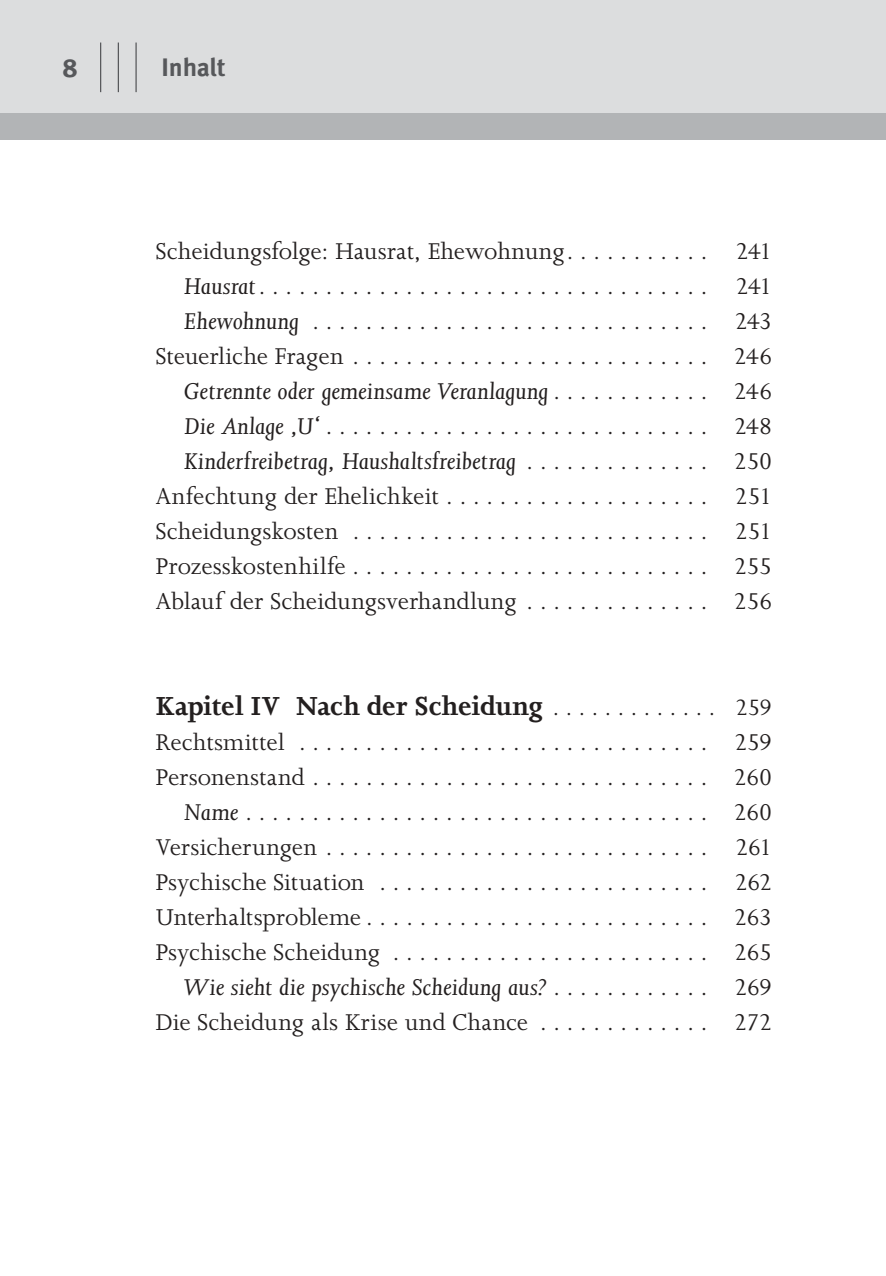
<style>
.page{position:relative;width:886px;height:1276px;background:#fff}
.page>*{position:absolute;margin:0;border:0;box-sizing:border-box;transform-origin:0 0}
.t1{font:700 30px "Joanna MT Std";letter-spacing:-.01em;color:#231f1f}
.t2{font:26.25px/35px "Joanna MT Std";letter-spacing:-.005em;color:#231f1f;text-align:right}
.t3{font:700 26.25px "Meta Pro";color:#57585b}
.t4{font:700 25.25px "Meta Pro";letter-spacing:-.005em;color:#57585b}
.s1{font-style:italic}
.s2{font-weight:400;font-size:25.5px}
</style>
<div class="page">
<div style="left:0;top:0;width:886px;height:120px;background:#dcddde"></div>
<hr style="left:118px;top:43px;width:1px;height:49px;background:#57585b">
<hr style="left:135px;top:43px;width:2px;height:49px;background:#57585b">
<hr style="left:100px;top:43px;width:1px;height:49px;background:#57585b">
<div style="left:0;top:113px;width:886px;height:27px;background:#b2b4b6"></div>
<p class="t3" style="left:62px;top:58px;width:17px">8</p>
<p class="t4" style="left:161px;top:58px;width:66px">Inhalt</p>
<p class="t2" style="left:156px;top:236px;width:618px">Scheidungsfolge: Hausrat, Ehewohnung. . . . . . . . . . . 241<br><span class="s1">Hausrat</span>. . . . . . . . . . . . . . . . . . . . . . . . . . . . . . . . . . 241<br><span class="s1">Ehewohnung</span> . . . . . . . . . . . . . . . . . . . . . . . . . . . . . . 243<br>Steuerliche Fragen . . . . . . . . . . . . . . . . . . . . . . . . . . . 246<br><span class="s1">Getrennte oder gemeinsame Veranlagung</span> . . . . . . . . . . . . 246<br><span class="s1">Die Anlage ‚U‘</span> . . . . . . . . . . . . . . . . . . . . . . . . . . . . . 248<br><span class="s1">Kinderfreibetrag, Haushaltsfreibetrag</span> . . . . . . . . . . . . . . 250<br>Anfechtung der Ehelichkeit . . . . . . . . . . . . . . . . . . . . 251<br>Scheidungskosten . . . . . . . . . . . . . . . . . . . . . . . . . . . 251<br>Prozesskostenhilfe . . . . . . . . . . . . . . . . . . . . . . . . . . . 255<br>Ablauf der Scheidungsverhandlung . . . . . . . . . . . . . . 256</p>
<p class="t1" style="left:156px;top:694px;width:618px">Kapitel IV Nach der Scheidung <span class="s2">. . . . . . . . . . . . . 259</span></p>
<p class="t2" style="left:156px;top:726px;width:618px">Rechtsmittel . . . . . . . . . . . . . . . . . . . . . . . . . . . . . . . 259<br>Personenstand . . . . . . . . . . . . . . . . . . . . . . . . . . . . . . 260<br><span class="s1">Name</span> . . . . . . . . . . . . . . . . . . . . . . . . . . . . . . . . . . . 260<br>Versicherungen . . . . . . . . . . . . . . . . . . . . . . . . . . . . . 261<br>Psychische Situation . . . . . . . . . . . . . . . . . . . . . . . . . 262<br>Unterhaltsprobleme . . . . . . . . . . . . . . . . . . . . . . . . . . 263<br>Psychische Scheidung . . . . . . . . . . . . . . . . . . . . . . . . 265<br><span class="s1">Wie sieht die psychische Scheidung aus?</span> . . . . . . . . . . . . 269<br>Die Scheidung als Krise und Chance . . . . . . . . . . . . . 272</p>
</div>
